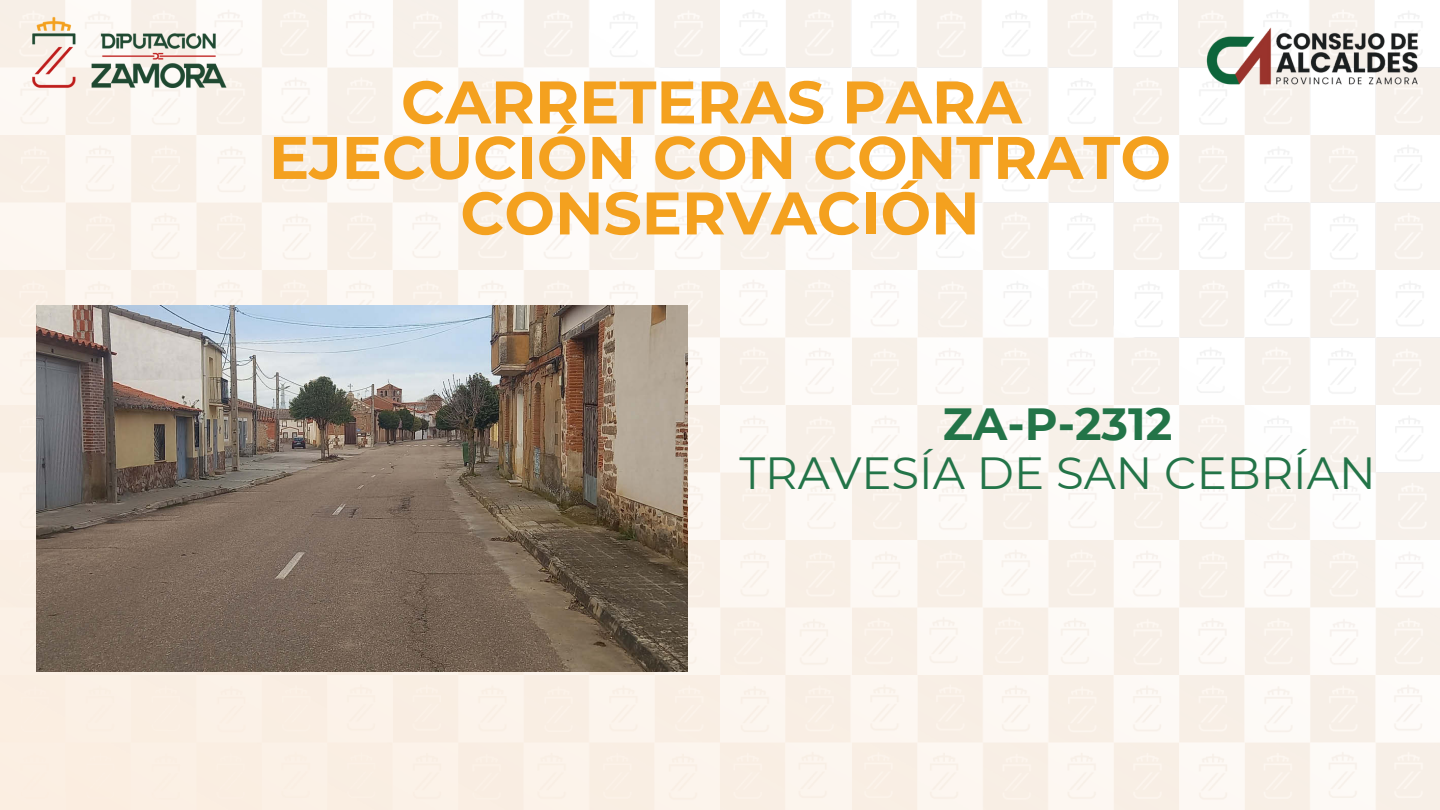
<style>
.page{position:relative;width:1440px;height:810px;background:#fff}
.page>*{position:absolute;margin:0;border:0;box-sizing:border-box;transform-origin:0 0}
.t1{font:700 60px/55.5px "Montserrat";color:#f4a11f;text-align:center}
.t2{font:45px "Montserrat";color:#237448}
.t3{font:700 45px "Montserrat";color:#237448}
</style>
<div class="page">
<img style="left:0;top:0;width:1440px;height:810px">
<img style="left:9px;top:12px;width:236px;height:90px">
<img style="left:1178px;top:21px;width:262px;height:72px">
<img style="left:36px;top:306px;width:651px;height:366px">
<p class="t1" style="left:269px;top:74px;width:904px">CARRETERAS PARA<br>EJECUCIÓN CON CONTRATO<br>CONSERVACIÓN</p>
<p class="t3" style="left:943px;top:397px;width:231px">ZA-P-2312</p>
<h1 class="t2" style="left:739px;top:445px;width:638px">TRAVESÍA DE SAN CEBRÍAN</h1>
</div>
